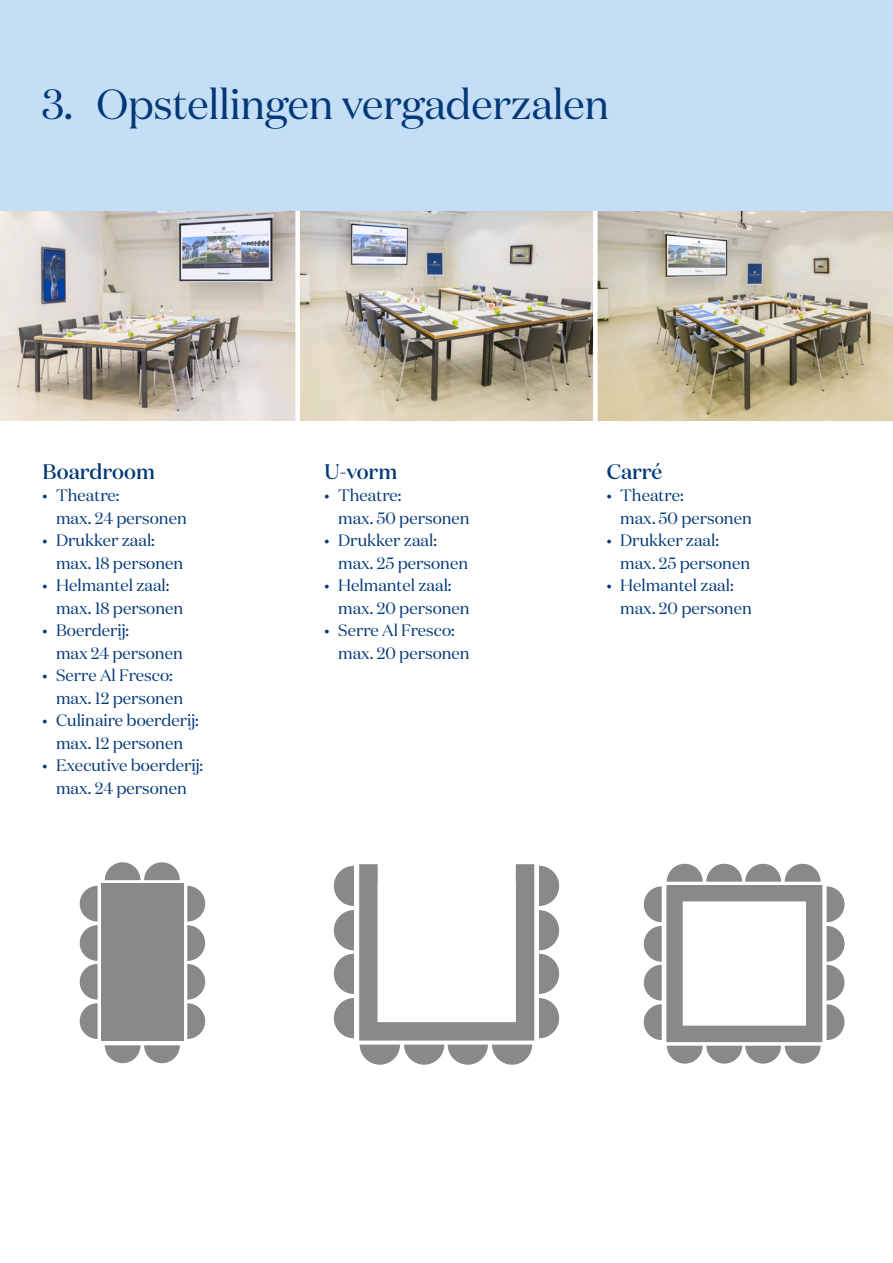
<style>
.page{position:relative;width:893px;height:1263px;background:#fff}
.page>*{position:absolute;margin:0;border:0;box-sizing:border-box;transform-origin:0 0}
.t1{font:42px "Domaine Display";letter-spacing:-.005em;color:#033878}
.t2{font:500 21px "Domaine Display";color:#033878}
.t3{font:16.5px/22.5px "Domaine Display";color:#033878}
</style>
<div class="page">
<img style="left:300px;top:210px;width:293px;height:211px">
<img style="left:0;top:210px;width:295px;height:211px">
<img style="left:598px;top:210px;width:295px;height:211px">
<div style="left:101px;top:883px;width:83px;height:158px;background:#888a8a"></div>
<svg style="left:105px;top:862px;width:75px;height:18px"></svg>
<svg style="left:187px;top:886px;width:18px;height:153px"></svg>
<svg style="left:80px;top:886px;width:18px;height:153px"></svg>
<svg style="left:105px;top:1045px;width:75px;height:18px"></svg>
<svg style="left:334px;top:864px;width:225px;height:201px"></svg>
<svg style="left:644px;top:864px;width:200px;height:200px"></svg>
<div style="left:0;top:0;width:893px;height:210px;background:#c4def5"></div>
<h1 class="t1" style="left:43px;top:78px;width:568px">3. Opstellingen vergaderzalen</h1>
<p class="t2" style="left:43px;top:458px;width:114px">Boardroom</p>
<p class="t3" style="left:56px;top:484px;width:132px;text-indent:-13px">• Theatre:<br>max. 24 personen</p>
<p class="t3" style="left:56px;top:529px;width:129px;text-indent:-13px">• Drukker zaal: max. 18 personen</p>
<p class="t3" style="left:56px;top:574px;width:129px;text-indent:-13px">• Helmantel zaal: max. 18 personen</p>
<p class="t3" style="left:56px;top:619px;width:128px;text-indent:-13px">• Boerderij:<br>max 24 personen</p>
<p class="t3" style="left:56px;top:664px;width:129px;text-indent:-13px">• Serre Al Fresco: max. 12 personen</p>
<p class="t3" style="left:43px;top:709px;width:158px;text-align:center">• Culinaire boerderij: max. 12 personen</p>
<p class="t3" style="left:43px;top:754px;width:162px;text-align:center">• Executive boerderij: max. 24 personen</p>
<p class="t2" style="left:325px;top:458px;width:74px">U-vorm</p>
<p class="t3" style="left:338px;top:484px;width:133px;text-indent:-13px">• Theatre:<br>max. 50 personen</p>
<p class="t3" style="left:338px;top:529px;width:132px;text-indent:-13px">• Drukker zaal: max. 25 personen</p>
<p class="t3" style="left:338px;top:574px;width:133px;text-indent:-13px">• Helmantel zaal: max. 20 personen</p>
<p class="t3" style="left:338px;top:619px;width:133px;text-indent:-13px">• Serre Al Fresco: max. 20 personen</p>
<p class="t2" style="left:607px;top:458px;width:57px">Carré</p>
<p class="t3" style="left:620px;top:484px;width:133px;text-indent:-13px">• Theatre:<br>max. 50 personen</p>
<p class="t3" style="left:620px;top:529px;width:132px;text-indent:-13px">• Drukker zaal: max. 25 personen</p>
<p class="t3" style="left:620px;top:574px;width:133px;text-indent:-13px">• Helmantel zaal: max. 20 personen</p>
</div>
